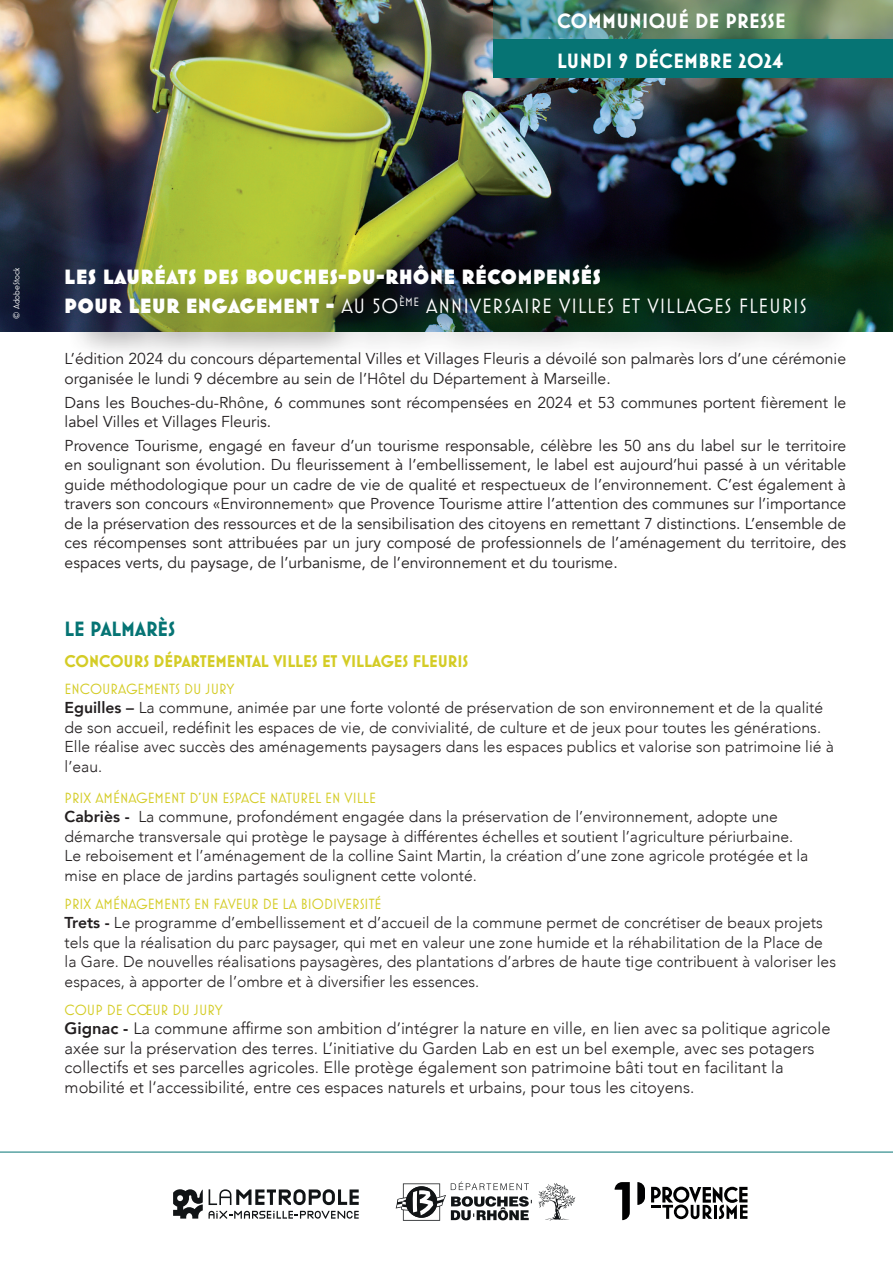
<style>
.page{position:relative;width:893px;height:1263px;background:#fff}
.page>*{position:absolute;margin:0;border:0;box-sizing:border-box;transform-origin:0 0}
.t1{font:800 21px/28.5px "Mostra Nuova";letter-spacing:.04em;color:#fff}
.t2{font:700 21px "Mostra Nuova";letter-spacing:.02em;color:#fff}
.t3{font:700 21px "Mostra Nuova";color:#067474}
.t4{font:700 17.25px "Mostra Nuova";color:#d4cc26}
.t5{font:300 16.5px/19.5px "Avenir";color:#231f20}
.t6{font:300 15.75px/19.5px "Avenir";color:#231f20}
.t7{font:15.75px/19.5px "Avenir";color:#231f20}
.t8{font:15px "Mostra Nuova";color:#d4cc26}
.t9{font:9px "Mostra Nuova";color:#fff}
.s1{font-weight:400}
.s2{font-weight:800}
</style>
<div class="page">
<img style="left:0;top:0;width:893px;height:332px">
<img style="left:493px;top:0;width:400px;height:39px">
<div style="left:493px;top:39px;width:400px;height:39px;background:#067474"></div>
<div style="left:67px;top:268px;width:785px;height:92px;background:#231f20;opacity:.82"></div>
<hr style="left:0;top:1152px;width:893px;height:1px;background:#067474">
<svg style="left:651px;top:1186px;width:96px;height:33px"></svg>
<svg style="left:637px;top:1182px;width:8px;height:23px"></svg>
<svg style="left:615px;top:1182px;width:15px;height:38px"></svg>
<svg style="left:396px;top:1181px;width:136px;height:40px"></svg>
<svg style="left:538px;top:1183px;width:37px;height:37px"></svg>
<svg style="left:173px;top:1189px;width:30px;height:29px"></svg>
<svg style="left:209px;top:1189px;width:150px;height:30px"></svg>
<h1 class="t2" style="left:557px;top:9px;width:230px">COMMUNIQUÉ DE PRESSE</h1>
<h1 class="t2" style="left:557px;top:48px;width:227px">LUNDI 9 DÉCEMBRE 2024</h1>
<p class="t9" style="left:11px;top:319px;width:53px;rotate:-90deg">© AdobeStock</p>
<h1 class="t1" style="left:65px;top:263px;width:743px">LES LAURÉATS DES BOUCHES-DU-RHÔNE RÉCOMPENSÉS<br>POUR LEUR ENGAGEMENT - <span class="s1">AU 50</span><sup>ÈME</sup> <span class="s1">ANNIVERSAIRE VILLES ET VILLAGES FLEURIS</span></h1>
<p class="t7" style="left:65px;top:350px;width:783px">L’édition 2024 du concours départemental Villes et Villages Fleuris a dévoilé son palmarès lors d’une cérémonie organisée le lundi 9 décembre au sein de l’Hôtel du Département à Marseille.</p>
<p class="t7" style="left:65px;top:393px;width:783px">Dans les Bouches-du-Rhône, 6 communes sont récompensées en 2024 et 53 communes portent fièrement le label Villes et Villages Fleuris.</p>
<p class="t7" style="left:65px;top:436px;width:783px;text-align:justify">Provence Tourisme, engagé en faveur d’un tourisme responsable, célèbre les 50 ans du label sur le territoire en soulignant son évolution. Du fleurissement à l’embellissement, le label est aujourd’hui passé à un véritable guide méthodologique pour un cadre de vie de qualité et respectueux de l’environnement. C’est également à travers son concours «Environnement» que Provence Tourisme attire l’attention des communes sur l’importance de la préservation des ressources et de la sensibilisation des citoyens en remettant 7 distinctions. L’ensemble de ces récompenses sont attribuées par un jury composé de professionnels de l’aménagement du territoire, des espaces verts, du paysage, de l’urbanisme, de l’environnement et du tourisme.</p>
<h1 class="t3" style="left:65px;top:616px;width:112px">LE PALMARÈS</h1>
<p class="t4" style="left:65px;top:651px;width:405px">CONCOURS DÉPARTEMENTAL VILLES ET VILLAGES FLEURIS</p>
<p class="t8" style="left:65px;top:680px;width:171px">ENCOURAGEMENTS DU JURY</p>
<p class="t6" style="left:65px;top:698px;width:771px"><span class="s2">Eguilles –</span> La commune, animée par une forte volonté de préservation de son environnement et de la qualité de son accueil, redéfinit les espaces de vie, de convivialité, de culture et de jeux pour toutes les générations.<br>Elle réalise avec succès des aménagements paysagers dans les espaces publics et valorise son patrimoine lié à l’eau.</p>
<p class="t8" style="left:65px;top:789px;width:313px">PRIX AMÉNAGEMENT D’UN ESPACE NATUREL EN VILLE</p>
<p class="t6" style="left:65px;top:807px;width:745px"><span class="s2">Cabriès -</span> La commune, profondément engagée dans la préservation de l’environnement, adopte une démarche transversale qui protège le paysage à différentes échelles et soutient l’agriculture périurbaine.<br>Le reboisement et l’aménagement de la colline Saint Martin, la création d’une zone agricole protégée et la mise en place de jardins partagés soulignent cette volonté.</p>
<p class="t8" style="left:65px;top:895px;width:318px">PRIX AMÉNAGEMENTS EN FAVEUR DE LA BIODIVERSITÉ</p>
<p class="t6" style="left:65px;top:913px;width:773px"><span class="s2">Trets -</span> Le programme d’embellissement et d’accueil de la commune permet de concrétiser de beaux projets tels que la réalisation du parc paysager, qui met en valeur une zone humide et la réhabilitation de la Place de la Gare. De nouvelles réalisations paysagères, des plantations d’arbres de haute tige contribuent à valoriser les espaces, à apporter de l’ombre et à diversifier les essences.</p>
<p class="t8" style="left:65px;top:1001px;width:160px">COUP DE CŒUR DU JURY</p>
<p class="t5" style="left:65px;top:1019px;width:767px"><span class="s2">Gignac -</span> La commune affirme son ambition d’intégrer la nature en ville, en lien avec sa politique agricole axée sur la préservation des terres. L’initiative du Garden Lab en est un bel exemple, avec ses potagers collectifs et ses parcelles agricoles. Elle protège également son patrimoine bâti tout en facilitant la mobilité et l’accessibilité, entre ces espaces naturels et urbains, pour tous les citoyens.</p>
</div>
